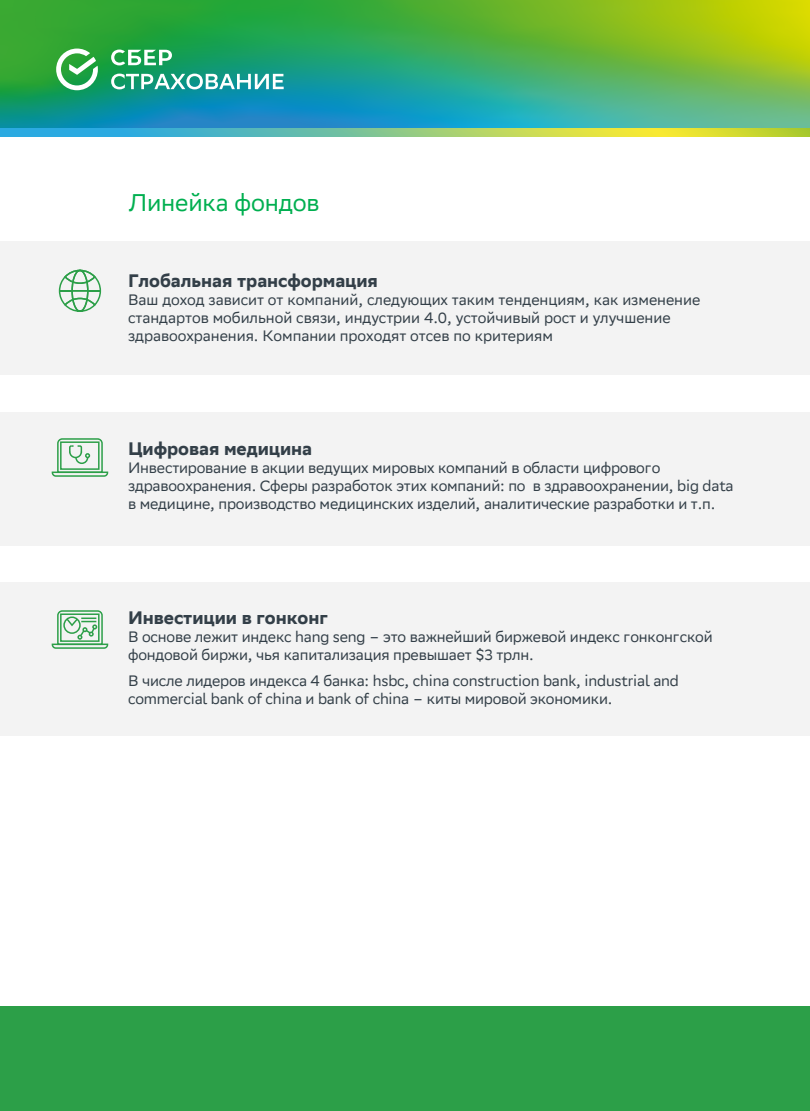
<style>
.page{position:relative;width:810px;height:1111px;background:#fff}
.page>*{position:absolute;margin:0;border:0;box-sizing:border-box;transform-origin:0 0}
.t1{font:24px "SB Sans Display";letter-spacing:-.005em;color:#00af50}
.t2{font:700 18px "SB Sans Display";color:#333f48}
.t3{font:15px/18px "SB Sans Display";letter-spacing:-.01em;color:#333f48}
</style>
<div class="page">
<svg style="left:0;top:0;width:810px;height:129px"></svg>
<svg style="left:0;top:129px;width:810px;height:7px"></svg>
<div style="left:0;top:241px;width:810px;height:134px;background:#f1f1f1"></div>
<div style="left:0;top:412px;width:810px;height:134px;background:#f1f1f1"></div>
<div style="left:0;top:582px;width:810px;height:154px;background:#f1f1f1"></div>
<svg style="left:111px;top:50px;width:61px;height:15px"></svg>
<svg style="left:111px;top:74px;width:173px;height:15px"></svg>
<svg style="left:56px;top:49px;width:42px;height:41px"></svg>
<div style="left:0;top:1006px;width:810px;height:105px;background:#2c9f48"></div>
<svg style="left:58px;top:269px;width:44px;height:43px"></svg>
<svg style="left:51px;top:438px;width:58px;height:39px"></svg>
<div style="left:60px;top:441px;width:40px;height:29px;border:2px solid #2c9f48"></div>
<svg style="left:51px;top:610px;width:58px;height:39px"></svg>
<h1 class="t1" style="left:129px;top:189px;width:192px">Линейка фондов</h1>
<p class="t2" style="left:128px;top:270px;width:251px">Глобальная трансформация</p>
<p class="t3" style="left:128px;top:291px;width:574px">Ваш доход зависит от компаний, следующих таким тенденциям, как изменение стандартов мобильной связи, индустрии 4.0, устойчивый рост и улучшение здравоохранения. Компании проходят отсев по критериям</p>
<p class="t2" style="left:128px;top:438px;width:186px">Цифровая медицина</p>
<p class="t3" style="left:128px;top:460px;width:607px">Инвестирование в акции ведущих мировых компаний в области цифрового здравоохранения. Сферы разработок этих компаний: по в здравоохранении, big data в медицине, производство медицинских изделий, аналитические разработки и т.п.</p>
<p class="t2" style="left:128px;top:607px;width:201px">Инвестиции в гонконг</p>
<p class="t3" style="left:128px;top:628px;width:586px">В основе лежит индекс hang seng – это важнейший биржевой индекс гонконгской фондовой биржи, чья капитализация превышает $3 трлн.</p>
<p class="t3" style="left:128px;top:672px;width:552px">В числе лидеров индекса 4 банка: hsbc, china construction bank, industrial and commercial bank of china и bank of china – киты мировой экономики.</p>
</div>
